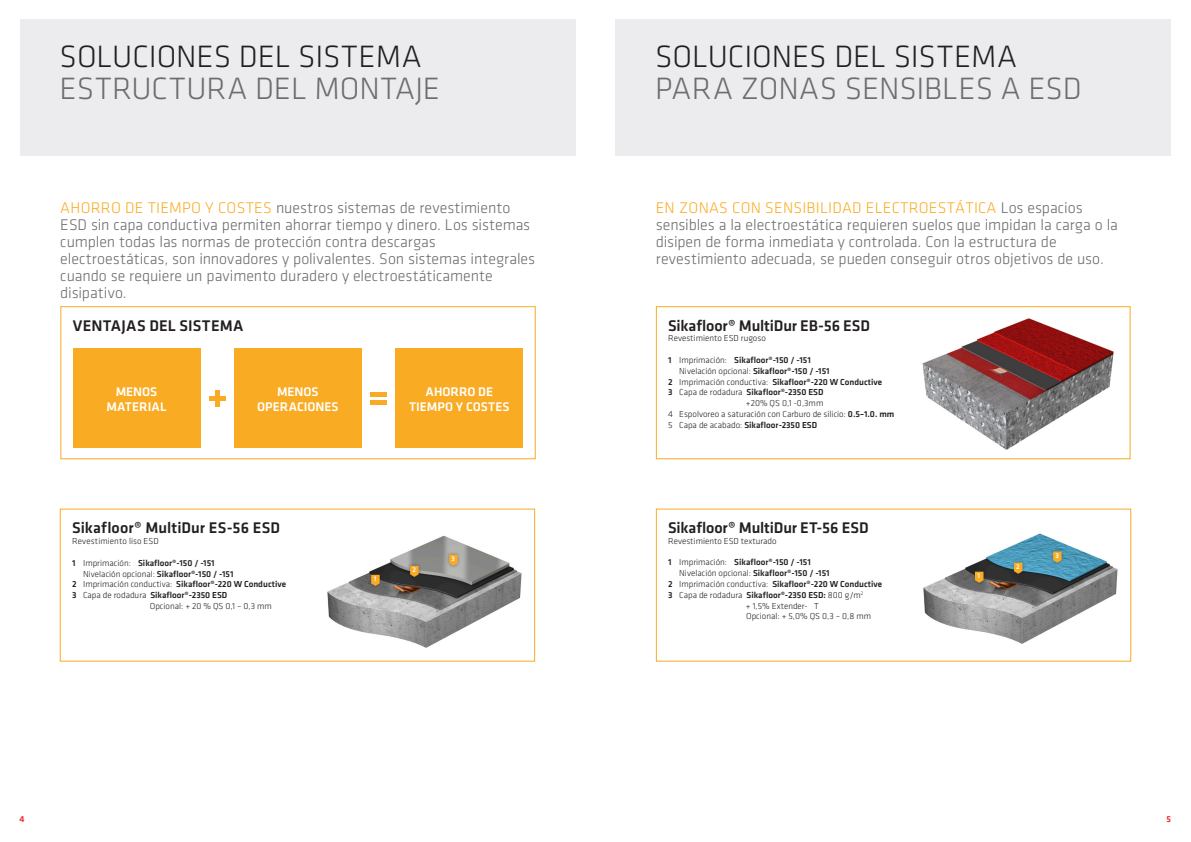
<style>
.page{position:relative;width:1191px;height:842px;background:#fff}
.page>*{position:absolute;margin:0;border:0;box-sizing:border-box;transform-origin:0 0}
._01_Headline_32pt{font:300 32px "Klavika";color:#6c6d70}
._01_Headline_32pt-2{font:300 32px "Klavika";color:#231f20}
._02_Intro{font:300 16px/17px "Klavika";letter-spacing:-.005em;color:#6c6d70}
._01_Headline_16pt{font:500 16px "Klavika";color:#231f20}
._01_Headline_16pt-2{font:500 16px "Klavika";letter-spacing:.02em;color:#231f20}
._03_Bullets_Yellow{font:500 13px/15.6px "Klavika";color:#fff;text-align:center}
.t1{font:500 9px "Klavika";color:#231f20}
._01_Headline_16pt-3{font:300 9px "Klavika";color:#231f20}
._02_Copy_9pt{font:300 9px "Klavika";letter-spacing:.01em;color:#231f20}
.t2{font:500 9px "Klavika";color:#ee1d23}
.t3{font:500 7px "Klavika";color:#fff}
.s1{color:#faab24}
.s2{font-weight:300}
.s3{font-weight:500}
</style>
<div class="page">
<div style="left:20px;top:20px;width:555px;height:136px;background:#ececee"></div>
<div style="left:656px;top:306px;width:474px;height:153px;border:1px solid #faab24"></div>
<img style="left:327px;top:536px;width:195px;height:112px">
<div style="left:446px;top:551px;width:15px;height:17px;background:#231f20;opacity:.4"></div>
<svg style="left:449px;top:555px;width:9px;height:11px"></svg>
<div style="left:407px;top:563px;width:15px;height:16px;background:#231f20;opacity:.4"></div>
<svg style="left:410px;top:566px;width:9px;height:11px"></svg>
<div style="left:368px;top:572px;width:15px;height:16px;background:#231f20;opacity:.4"></div>
<svg style="left:371px;top:575px;width:9px;height:11px"></svg>
<img style="left:923px;top:533px;width:195px;height:111px">
<div style="left:1050px;top:548px;width:14px;height:17px;background:#231f20;opacity:.4"></div>
<svg style="left:1053px;top:551px;width:8px;height:12px"></svg>
<div style="left:1010px;top:559px;width:15px;height:17px;background:#231f20;opacity:.4"></div>
<svg style="left:1014px;top:563px;width:8px;height:11px"></svg>
<div style="left:971px;top:568px;width:15px;height:17px;background:#231f20;opacity:.4"></div>
<svg style="left:975px;top:572px;width:8px;height:11px"></svg>
<div style="left:615px;top:20px;width:556px;height:136px;background:#ececee"></div>
<div style="left:60px;top:306px;width:476px;height:153px;border:1px solid #faab24"></div>
<div style="left:73px;top:349px;width:127px;height:99px;background:#faab24"></div>
<div style="left:395px;top:349px;width:128px;height:99px;background:#faab24"></div>
<div style="left:234px;top:349px;width:128px;height:99px;background:#faab24"></div>
<div style="left:209px;top:396px;width:16px;height:5px;background:#faab24"></div>
<hr style="left:215px;top:390px;width:4px;height:17px;background:#faab24">
<div style="left:370px;top:392px;width:17px;height:5px;background:#faab24"></div>
<div style="left:370px;top:400px;width:17px;height:5px;background:#faab24"></div>
<img style="left:922px;top:318px;width:192px;height:132px">
<p class="_01_Headline_32pt-2" style="left:60px;top:37px;width:363px">SOLUCIONES DEL SISTEMA</p>
<p class="_01_Headline_32pt" style="left:60px;top:69px;width:382px">ESTRUCTURA DEL MONTAJE</p>
<p class="_01_Headline_32pt-2" style="left:655px;top:37px;width:363px">SOLUCIONES DEL SISTEMA</p>
<p class="_01_Headline_32pt" style="left:655px;top:69px;width:428px">PARA ZONAS SENSIBLES A ESD</p>
<p class="_02_Intro" style="left:60px;top:199px;width:476px"><span class="s1">AHORRO DE TIEMPO Y COSTES</span> nuestros sistemas de revestimiento ESD sin capa conductiva permiten ahorrar tiempo y dinero. Los sistemas cumplen todas las normas de protección contra descargas electroestáticas, son innovadores y polivalentes. Son sistemas integrales cuando se requiere un pavimento duradero y electroestáticamente disipativo.</p>
<p class="_02_Intro" style="left:656px;top:199px;width:463px"><span class="s1">EN ZONAS CON SENSIBILIDAD ELECTROESTÁTICA</span> Los espacios sensibles a la electroestática requieren suelos que impidan la carga o la disipen de forma inmediata y controlada. Con la estructura de revestimiento adecuada, se pueden conseguir otros objetivos de uso.</p>
<p class="_01_Headline_16pt-2" style="left:73px;top:314px;width:172px">VENTAJAS DEL SISTEMA</p>
<p class="_03_Bullets_Yellow" style="left:116px;top:383px;width:43px">MENOS</p>
<p class="_03_Bullets_Yellow" style="left:106px;top:399px;width:62px">MATERIAL</p>
<p class="_03_Bullets_Yellow" style="left:257px;top:383px;width:83px">MENOS<br>OPERACIONES</p>
<p class="_03_Bullets_Yellow" style="left:409px;top:383px;width:102px">AHORRO DE<br>TIEMPO Y COSTES</p>
<p class="_01_Headline_16pt" style="left:668px;top:314px;width:203px">Sikafloor® MultiDur EB-56 ESD</p>
<p class="_01_Headline_16pt-3" style="left:668px;top:333px;width:99px">Revestimiento ESD rugoso</p>
<p class="t1" style="left:668px;top:354px;width:144px">1 <span class="s2">Imprimación:</span> Sikafloor®-150 / -151</p>
<p class="_01_Headline_16pt-3" style="left:679px;top:365px;width:152px">Nivelación opcional: <span class="s3">Sikafloor®-150 / -151</span></p>
<p class="t1" style="left:668px;top:375px;width:215px">2 <span class="s2">Imprimación conductiva:</span> Sikafloor®-220 W Conductive</p>
<p class="t1" style="left:668px;top:386px;width:157px">3 <span class="s2">Capa de rodadura</span> Sikafloor®-2350 ESD</p>
<p class="_01_Headline_16pt-3" style="left:746px;top:398px;width:79px">+20% QS 0,1 -0,3mm</p>
<p class="_01_Headline_16pt-3" style="left:668px;top:408px;width:228px">4 Espolvoreo a saturación con Carburo de silicio: <span class="s3">0.5–1.0. mm</span></p>
<p class="t1" style="left:668px;top:419px;width:151px"><span class="s2">5 Capa de acabado:</span> Sikafloor-2350 ESD</p>
<p class="_01_Headline_16pt" style="left:72px;top:517px;width:210px">Sikafloor® MultiDur ES-56 ESD</p>
<p class="_02_Copy_9pt" style="left:72px;top:535px;width:88px">Revestimiento liso ESD</p>
<p class="t1" style="left:72px;top:557px;width:144px">1 <span class="s2">Imprimación:</span> Sikafloor®-150 / -151</p>
<p class="_01_Headline_16pt-3" style="left:83px;top:568px;width:152px">Nivelación opcional: <span class="s3">Sikafloor®-150 / -151</span></p>
<p class="t1" style="left:72px;top:578px;width:215px">2 <span class="s2">Imprimación conductiva:</span> Sikafloor®-220 W Conductive</p>
<p class="t1" style="left:72px;top:589px;width:157px">3 <span class="s2">Capa de rodadura</span> Sikafloor®-2350 ESD</p>
<p class="_01_Headline_16pt-3" style="left:150px;top:600px;width:124px">Opcional: + 20 % QS 0,1 – 0,3 mm</p>
<p class="t3" style="left:374px;top:574px;width:4px">1</p>
<p class="t3" style="left:412px;top:565px;width:5px">2</p>
<p class="t3" style="left:451px;top:554px;width:5px">3</p>
<p class="_01_Headline_16pt" style="left:668px;top:517px;width:202px">Sikafloor® MultiDur ET-56 ESD</p>
<p class="_01_Headline_16pt-3" style="left:668px;top:535px;width:110px">Revestimiento ESD texturado</p>
<p class="t1" style="left:668px;top:556px;width:144px">1 <span class="s2">Imprimación:</span> Sikafloor®-150 / -151</p>
<p class="_01_Headline_16pt-3" style="left:679px;top:568px;width:152px">Nivelación opcional: <span class="s3">Sikafloor®-150 / -151</span></p>
<p class="t1" style="left:668px;top:578px;width:215px">2 <span class="s2">Imprimación conductiva:</span> Sikafloor®-220 W Conductive</p>
<p class="t1" style="left:668px;top:589px;width:197px">3 <span class="s2">Capa de rodadura</span> Sikafloor®-2350 ESD: <span class="s2">800 g/m</span><sup>2</sup></p>
<p class="_01_Headline_16pt-3" style="left:746px;top:600px;width:74px">+ 1,5% Extender- T</p>
<p class="_01_Headline_16pt-3" style="left:746px;top:611px;width:126px">Opcional: + 5,0% QS 0,3 – 0,8 mm</p>
<p class="t3" style="left:977px;top:571px;width:4px">1</p>
<p class="t3" style="left:1016px;top:562px;width:5px">2</p>
<p class="t3" style="left:1055px;top:551px;width:5px">3</p>
<p class="t2" style="left:20px;top:813px;width:7px">4</p>
<p class="t2" style="left:1166px;top:813px;width:6px">5</p>
</div>
